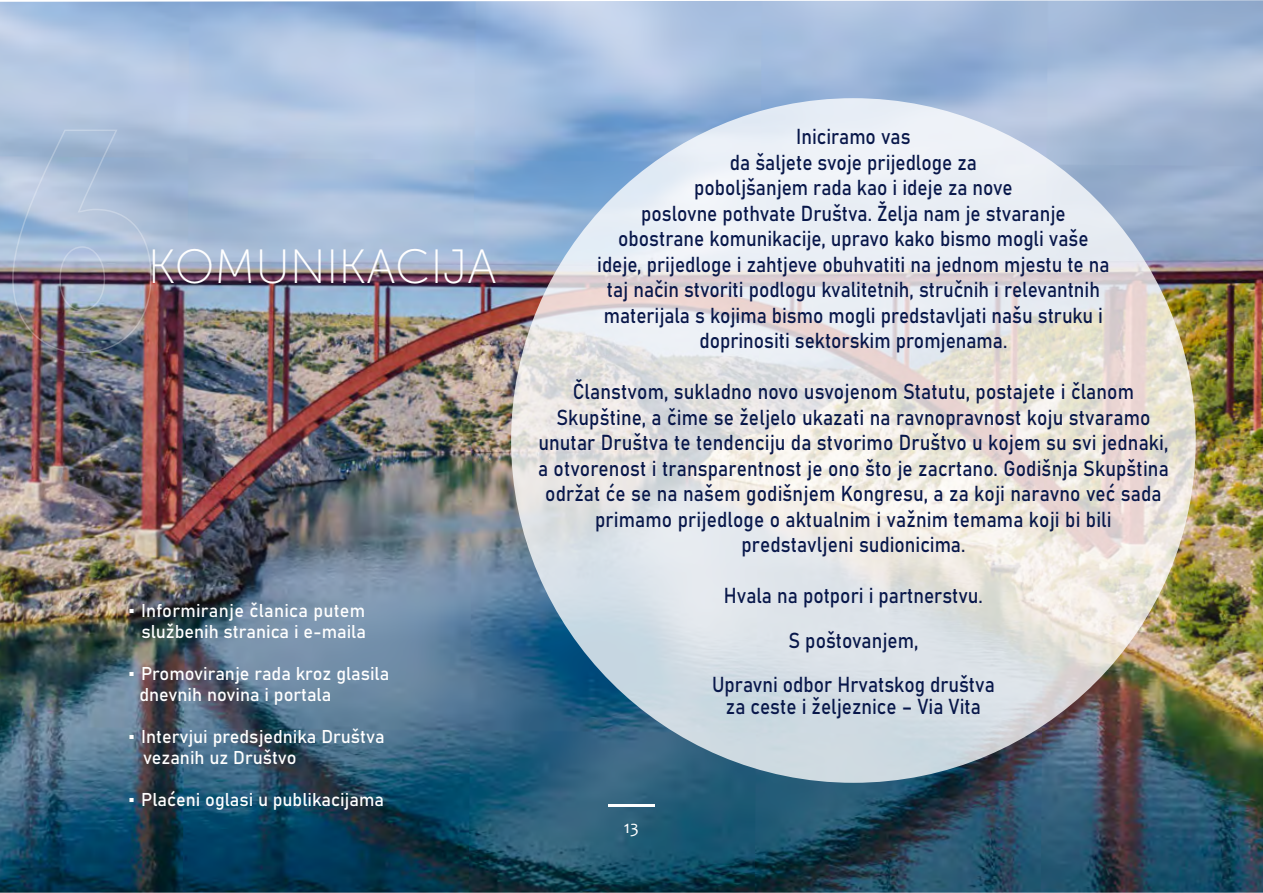
<style>
.page{position:relative;width:1263px;height:893px;background:#fff}
.page>*{position:absolute;margin:0;border:0;box-sizing:border-box;transform-origin:0 0}
.t1{font:48px "Museo Sans 100";color:#fff}
.t2{font:21.45px/25.5px "Bahnschrift";color:#08174a;text-align:center;scale:.89 1}
.t3{font:18.3px/21px "Bahnschrift";color:#fff}
.t4{font:18px "Candara";color:#fff}
.s1{font-family:"Times New Roman"}
</style>
<div class="page">
<img style="left:0;top:0;width:1263px;height:893px">
<hr style="left:608px;top:804px;width:47px;height:3px;background:#fff">
<img style="left:11px;top:129px;width:141px;height:225px">
<svg style="left:511px;top:98px;width:685px;height:685px;background:#e3e4e5"></svg>
<h1 class="t1" style="left:148px;top:241px;width:350px">KOMUNIKACIJA</h1>
<p class="t3" style="left:128px;top:599px;width:239px;text-align:right"><span class="s1">▪</span> Informiranje članica putem službenih stranica i e-maila</p>
<p class="t3" style="left:139px;top:662px;width:251px;text-indent:-11px"><span class="s1">▪</span> Promoviranje rada kroz glasila dnevnih novina i portala</p>
<p class="t3" style="left:143px;top:725px;width:243px;text-indent:-15px"><span class="s1">▪</span> Intervjui predsjednika Društva vezanih uz Društvo</p>
<p class="t3" style="left:128px;top:788px;width:257px"><span class="s1">▪</span> Plaćeni oglasi u publikacijama</p>
<p class="t2" style="left:597px;top:122px;width:577px">Iniciramo vas<br>da šaljete svoje prijedloge za<br>poboljšanjem rada kao i ideje za nove<br>poslovne pothvate Društva. Želja nam je stvaranje obostrane komunikacije, upravo kako bismo mogli vaše ideje, prijedloge i zahtjeve obuhvatiti na jednom mjestu te na taj način stvoriti podlogu kvalitetnih, stručnih i relevantnih materijala s kojima bismo mogli predstavljati našu struku i doprinositi sektorskim promjenama.</p>
<p class="t2" style="left:538px;top:377px;width:710px">Članstvom, sukladno novo usvojenom Statutu, postajete i članom Skupštine, a čime se željelo ukazati na ravnopravnost koju stvaramo unutar Društva te tendenciju da stvorimo Društvo u kojem su svi jednaki, a otvorenost i transparentnost je ono što je zacrtano. Godišnja Skupština održat će se na našem godišnjem Kongresu, a za koji naravno već sada primamo prijedloge o aktualnim i važnim temama koji bi bili predstavljeni sudionicima.</p>
<p class="t2" style="left:712px;top:572px;width:319px;line-height:44.2px">Hvala na potpori i partnerstvu.<br>S poštovanjem,<br>Upravni odbor Hrvatskog društva</p>
<p class="t2" style="left:726px;top:692px;width:288px">za ceste i željeznice – Via Vita</p>
<p class="t4" style="left:624px;top:816px;width:17px">13</p>
</div>
